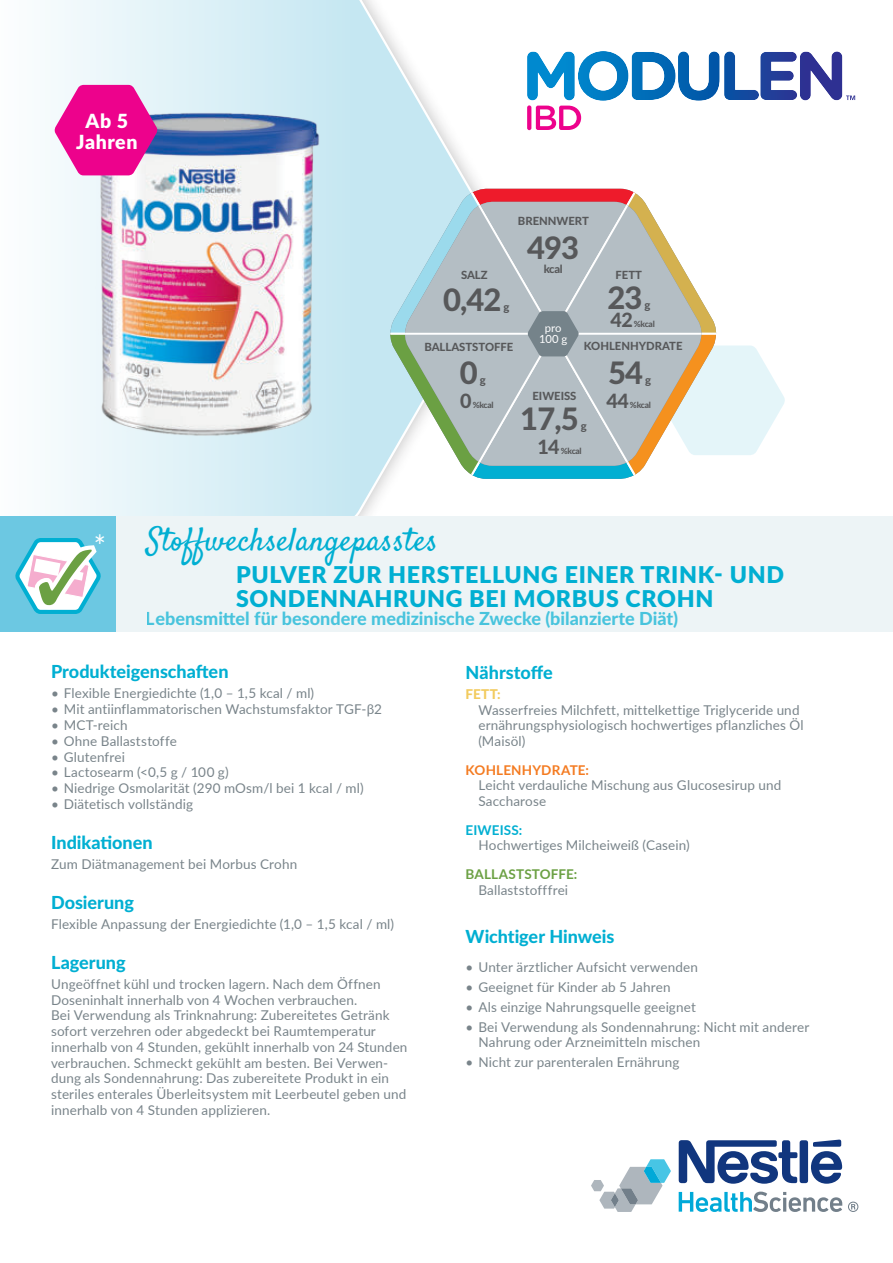
<style>
.page{position:relative;width:893px;height:1263px;background:#fff}
.page>*{position:absolute;margin:0;border:0;box-sizing:border-box;transform-origin:0 0}
.t1{font:32.55px "Satisfy";color:#01afd2}
.t2{font:800 30.9px "Lato";letter-spacing:-.03em;color:#57585a}
.t3{font:29.7px "Lato";color:#fff}
.t4{font:900 23.1px "Lato";letter-spacing:.03em;color:#01afd2}
.t5{font:800 19.65px "Lato";color:#57585a}
.t6{font:900 19.5px/21px "Lato";letter-spacing:.03em;color:#fff;text-align:center}
.t7{font:800 18px "Lato";color:#01afd2}
.t8{font:13.5px/15.8px "Lato";letter-spacing:.01em;color:#79848a}
.t9{font:700 13.5px "Lato";letter-spacing:.01em;color:#f47b21}
.t10{font:700 13.5px "Lato";letter-spacing:.01em;color:#6ba043}
.t11{font:700 13.5px "Lato";letter-spacing:.01em;color:#01afd2}
.t12{font:800 13.5px "Lato";color:#f2cb5e}
.t13{font:800 11.25px "Lato";color:#57585a}
.t14{font:11.25px/11.2px "Lato";color:#fff;text-align:center}
.t15{font:800 8.4px "Lato";letter-spacing:-.03em;color:#57585a}
.s1{color:#6ba043}
</style>
<div class="page">
<svg style="left:354px;top:0;width:154px;height:516px"></svg>
<div style="left:51px;top:516px;width:842px;height:115px;background:#edf4f6"></div>
<div style="left:0;top:516px;width:116px;height:115px;background:#6cc8e2"></div>
<svg style="left:591px;top:1159px;width:80px;height:53px"></svg>
<svg style="left:679px;top:1191px;width:163px;height:21px"></svg>
<svg style="left:679px;top:1139px;width:163px;height:45px"></svg>
<svg style="left:848px;top:1201px;width:10px;height:11px"></svg>
<div style="left:0;top:0;width:354px;height:516px;background:linear-gradient(to right,#fdfefe,#c5e7f2)"></div>
<svg style="left:15px;top:538px;width:86px;height:76px"></svg>
<svg style="left:386px;top:189px;width:399px;height:290px"></svg>
<img style="left:86px;top:104px;width:241px;height:334px">
<svg style="left:527px;top:51px;width:328px;height:79px"></svg>
<svg style="left:54px;top:85px;width:104px;height:90px"></svg>
<h3 class="t6" style="left:76px;top:109px;width:63px">Ab 5<br>Jahren</h3>
<p class="t13" style="left:518px;top:216px;width:72px">BRENNWERT</p>
<h2 class="t2" style="left:527px;top:235px;width:54px">493</h2>
<p class="t13" style="left:544px;top:264px;width:20px">kcal</p>
<p class="t13" style="left:461px;top:270px;width:28px">SALZ</p>
<h2 class="t2" style="left:443px;top:286px;width:60px">0,42</h2>
<p class="t13" style="left:615px;top:270px;width:28px">FETT</p>
<h2 class="t2" style="left:608px;top:274px;width:36px">23</h2>
<p class="t13" style="left:645px;top:300px;width:7px">g</p>
<p class="t13" style="left:503px;top:302px;width:7px">g</p>
<h3 class="t5" style="left:611px;top:311px;width:24px">42</h3>
<p class="t15" style="left:634px;top:320px;width:22px">%kcal</p>
<p class="t14" style="left:539px;top:322px;width:30px">pro<br>100 g</p>
<p class="t13" style="left:424px;top:342px;width:91px">BALLASTSTOFFE</p>
<p class="t13" style="left:584px;top:341px;width:100px">KOHLENHYDRATE</p>
<h2 class="t2" style="left:460px;top:350px;width:19px">0</h2>
<p class="t13" style="left:480px;top:375px;width:7px">g</p>
<h2 class="t2" style="left:608px;top:350px;width:36px">54</h2>
<p class="t13" style="left:645px;top:375px;width:7px">g</p>
<h3 class="t5" style="left:460px;top:393px;width:13px">0</h3>
<p class="t15" style="left:473px;top:402px;width:22px">%kcal</p>
<p class="t13" style="left:532px;top:391px;width:46px">EIWEISS</p>
<h2 class="t2" style="left:520px;top:395px;width:60px">17,5</h2>
<p class="t13" style="left:581px;top:421px;width:7px">g</p>
<h3 class="t5" style="left:607px;top:393px;width:24px">44</h3>
<p class="t15" style="left:630px;top:402px;width:22px">%kcal</p>
<h3 class="t5" style="left:537px;top:438px;width:24px">14</h3>
<p class="t15" style="left:561px;top:447px;width:22px">%kcal</p>
<h1 class="t1" style="left:146px;top:525px;width:293px">Stoffwechselangepasstes</h1>
<h3 class="t4" style="left:236px;top:557px;width:550px">PULVER ZUR HERSTELLUNG EINER TRINK- UND</h3>
<h3 class="t3" style="left:94px;top:530px;width:14px">*</h3>
<h3 class="t4" style="left:36px;top:581px;width:679px"><span class="s1">✓</span> SONDENNAHRUNG BEI MORBUS CROHN</h3>
<h3 class="t7" style="left:146px;top:605px;width:534px">Lebensmittel für besondere medizinische Zwecke (bilanzierte Diät)</h3>
<h3 class="t7" style="left:466px;top:659px;width:89px">Nährstoffe</h3>
<p class="t12" style="left:466px;top:688px;width:36px">FETT:</p>
<p class="t8" style="left:478px;top:702px;width:327px">Wasserfreies Milchfett, mittelkettige Triglyceride und ernährungsphysiologisch hochwertiges pflanzliches Öl (Maisöl)</p>
<p class="t9" style="left:466px;top:764px;width:125px">KOHLENHYDRATE:</p>
<p class="t8" style="left:478px;top:778px;width:305px">Leicht verdauliche Mischung aus Glucosesirup und<br>Saccharose</p>
<p class="t11" style="left:466px;top:824px;width:58px">EIWEISS:</p>
<p class="t8" style="left:478px;top:838px;width:213px">Hochwertiges Milcheiweiß (Casein)</p>
<p class="t10" style="left:466px;top:869px;width:113px">BALLASTSTOFFE:</p>
<p class="t8" style="left:478px;top:882px;width:91px">Ballaststofffrei</p>
<h3 class="t7" style="left:466px;top:929px;width:150px">Wichtiger Hinweis</h3>
<p class="t8" style="left:466px;top:959px;width:234px">• Unter ärztlicher Aufsicht verwenden</p>
<p class="t8" style="left:466px;top:979px;width:206px">• Geeignet für Kinder ab 5 Jahren</p>
<p class="t8" style="left:466px;top:999px;width:232px">• Als einzige Nahrungsquelle geeignet</p>
<p class="t8" style="left:478px;top:1019px;width:332px;text-indent:-13px">• Bei Verwendung als Sondennahrung: Nicht mit anderer<br>Nahrung oder Arzneimitteln mischen</p>
<p class="t8" style="left:466px;top:1055px;width:215px">• Nicht zur parenteralen Ernährung</p>
<h3 class="t7" style="left:51px;top:658px;width:179px">Produkteigenschaften</h3>
<p class="t8" style="left:51px;top:686px;width:265px">• Flexible Energiedichte (1,0 – 1,5 kcal / ml)</p>
<p class="t8" style="left:51px;top:701px;width:332px">• Mit antiinflammatorischen Wachstumsfaktor TGF-β2</p>
<p class="t8" style="left:51px;top:717px;width:78px">• MCT-reich</p>
<p class="t8" style="left:51px;top:733px;width:127px">• Ohne Ballaststoffe</p>
<p class="t8" style="left:51px;top:749px;width:75px">• Glutenfrei</p>
<p class="t8" style="left:51px;top:765px;width:179px">• Lactosearm (&lt;0,5 g / 100 g)</p>
<p class="t8" style="left:51px;top:780px;width:314px">• Niedrige Osmolarität (290 mOsm/l bei 1 kcal / ml)</p>
<p class="t8" style="left:51px;top:796px;width:144px">• Diätetisch vollständig</p>
<h3 class="t7" style="left:51px;top:829px;width:103px">Indikationen</h3>
<p class="t8" style="left:51px;top:856px;width:248px">Zum Diätmanagement bei Morbus Crohn</p>
<h3 class="t7" style="left:51px;top:894px;width:84px">Dosierung</h3>
<p class="t8" style="left:51px;top:916px;width:345px">Flexible Anpassung der Energiedichte (1,0 – 1,5 kcal / ml)</p>
<h3 class="t7" style="left:51px;top:954px;width:76px">Lagerung</h3>
<p class="t8" style="left:51px;top:976px;width:358px">Ungeöffnet kühl und trocken lagern. Nach dem Öffnen Doseninhalt innerhalb von 4 Wochen verbrauchen.<br>Bei Verwendung als Trinknahrung: Zubereitetes Getränk sofort verzehren oder abgedeckt bei Raumtemperatur innerhalb von 4 Stunden, gekühlt innerhalb von 24 Stunden verbrauchen. Schmeckt gekühlt am besten. Bei Verwen&shy;dung als Sondennahrung: Das zubereitete Produkt in ein steriles enterales Überleitsystem mit Leerbeutel geben und innerhalb von 4 Stunden applizieren.</p>
</div>
